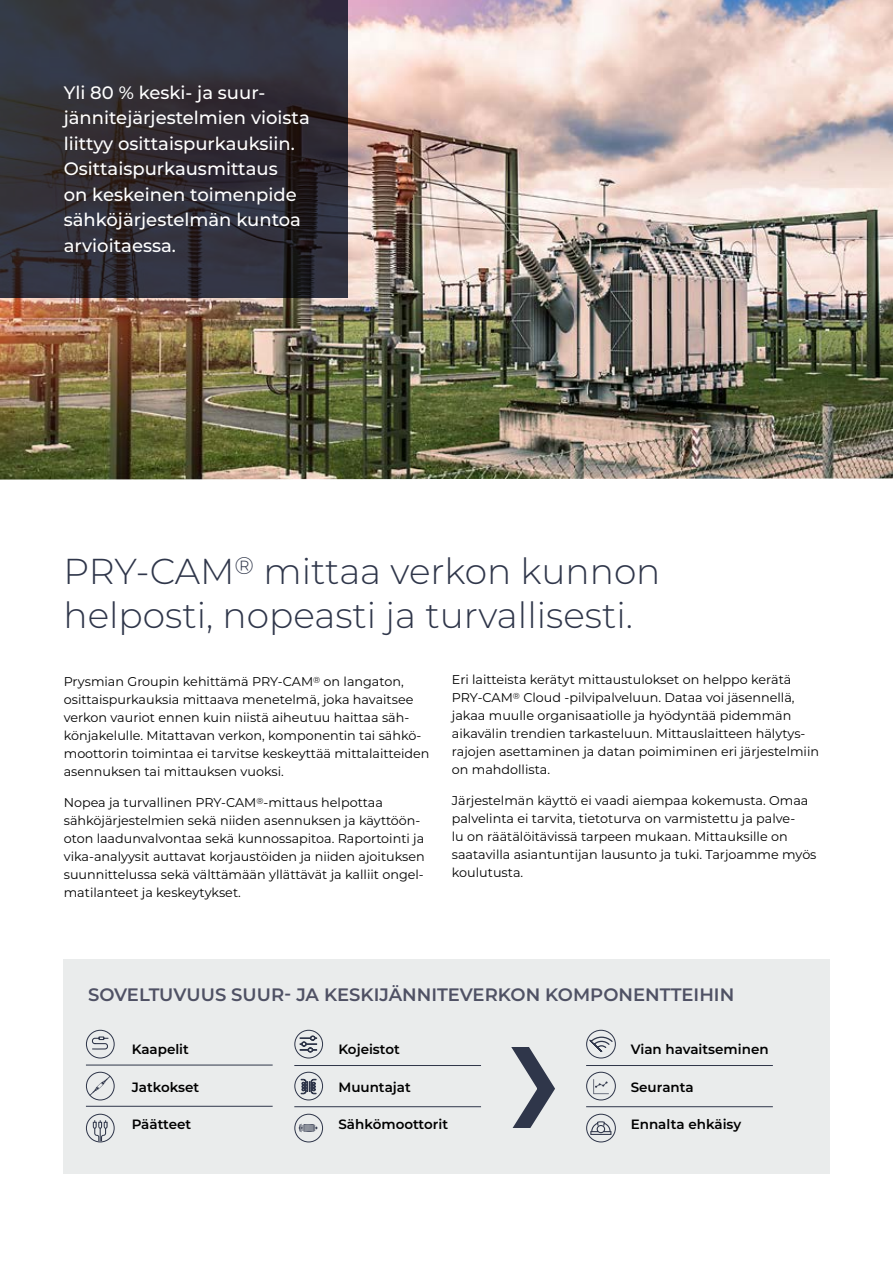
<style>
.page{position:relative;width:893px;height:1263px;background:#fff}
.page>*{position:absolute;margin:0;border:0;box-sizing:border-box;transform-origin:0 0}
.t1{font:300 36px/43.2px "Montserrat";color:#2f364a}
.t2{font:500 18px/25.5px "Montserrat";color:#fff}
.t3{font:600 18px "Montserrat";color:#4f5164}
.t4{font:600 13.5px "Montserrat";color:#000}
.t5{font:12.75px/18px "Montserrat";color:#000}
</style>
<div class="page">
<div style="left:64px;top:959px;width:766px;height:215px;background:#eaecec"></div>
<img style="left:0;top:0;width:893px;height:480px">
<div style="left:86px;top:1030px;width:29px;height:28px;border:1px solid #2f364a;border-radius:50%"></div>
<svg style="left:91px;top:1036px;width:18px;height:14px"></svg>
<svg style="left:512px;top:1048px;width:43px;height:80px"></svg>
<div style="left:86px;top:1072px;width:29px;height:28px;border:1px solid #2f364a;border-radius:50%"></div>
<svg style="left:90px;top:1076px;width:21px;height:20px"></svg>
<div style="left:86px;top:1114px;width:29px;height:28px;border:1px solid #2f364a;border-radius:50%"></div>
<svg style="left:93px;top:1120px;width:15px;height:21px"></svg>
<div style="left:294px;top:1030px;width:29px;height:28px;border:1px solid #2f364a;border-radius:50%"></div>
<svg style="left:300px;top:1035px;width:17px;height:17px"></svg>
<div style="left:294px;top:1072px;width:29px;height:28px;border:1px solid #2f364a;border-radius:50%"></div>
<svg style="left:301px;top:1079px;width:15px;height:15px"></svg>
<div style="left:294px;top:1114px;width:29px;height:28px;border:1px solid #2f364a;border-radius:50%"></div>
<svg style="left:299px;top:1123px;width:18px;height:9px"></svg>
<div style="left:586px;top:1030px;width:30px;height:28px;border:1px solid #2f364a;border-radius:50%"></div>
<svg style="left:588px;top:1036px;width:26px;height:17px"></svg>
<div style="left:586px;top:1072px;width:30px;height:28px;border:1px solid #2f364a;border-radius:50%"></div>
<svg style="left:593px;top:1079px;width:16px;height:15px"></svg>
<div style="left:586px;top:1114px;width:30px;height:28px;border:1px solid #2f364a;border-radius:50%"></div>
<svg style="left:590px;top:1121px;width:21px;height:14px"></svg>
<hr style="left:86px;top:1065px;width:187px;height:1px;background:#2f364a">
<hr style="left:86px;top:1106px;width:187px;height:1px;background:#2f364a">
<hr style="left:294px;top:1065px;width:187px;height:1px;background:#2f364a">
<hr style="left:294px;top:1106px;width:187px;height:1px;background:#2f364a">
<hr style="left:586px;top:1065px;width:187px;height:1px;background:#2f364a">
<hr style="left:586px;top:1106px;width:187px;height:1px;background:#2f364a">
<svg style="left:0;top:0;width:348px;height:298px;background:#302e38"></svg>
<h2 class="t2" style="left:64px;top:79px;width:248px">Yli 80 % keski- ja suur&shy;jännitejärjestelmien vioista liittyy osittaispurkauksiin.<br>Osittaispurkausmittaus<br>on keskeinen toimenpide sähköjärjestelmän kuntoa arvioitaessa.</h2>
<h1 class="t1" style="left:63px;top:549px;width:599px">PRY-CAM<sup>®</sup> mittaa verkon kunnon helposti, nopeasti ja turvallisesti.</h1>
<p class="t5" style="left:64px;top:672px;width:367px">Prysmian Groupin kehittämä PRY-CAM<sup>®</sup> on langaton, osittaispurkauksia mittaava menetelmä, joka havaitsee verkon vauriot ennen kuin niistä aiheutuu haittaa säh&shy;könjakelulle. Mitattavan verkon, komponentin tai sähkö&shy;moottorin toimintaa ei tarvitse keskeyttää mittalaitteiden asennuksen tai mittauksen vuoksi.</p>
<p class="t5" style="left:64px;top:793px;width:363px">Nopea ja turvallinen PRY-CAM<sup>®</sup>-mittaus helpottaa sähköjärjestelmien sekä niiden asennuksen ja käyttöön&shy;oton laadunvalvontaa sekä kunnossapitoa. Raportointi ja vika-analyysit auttavat korjaustöiden ja niiden ajoituksen suunnittelussa sekä välttämään yllättävät ja kalliit ongel&shy;matilanteet ja keskeytykset.</p>
<p class="t5" style="left:452px;top:670px;width:369px">Eri laitteista kerätyt mittaustulokset on helppo kerätä PRY-CAM<sup>®</sup> Cloud -pilvipalveluun. Dataa voi jäsennellä, jakaa muulle organisaatiolle ja hyödyntää pidemmän aikavälin trendien tarkasteluun. Mittauslaitteen hälytys&shy;rajojen asettaminen ja datan poimiminen eri järjestelmiin on mahdollista.</p>
<p class="t5" style="left:452px;top:791px;width:366px">Järjestelmän käyttö ei vaadi aiempaa kokemusta. Omaa palvelinta ei tarvita, tietoturva on varmistettu ja palve-<br>lu on räätälöitävissä tarpeen mukaan. Mittauksille on saatavilla asiantuntijan lausunto ja tuki. Tarjoamme myös koulutusta.</p>
<h2 class="t3" style="left:88px;top:982px;width:648px">SOVELTUVUUS SUUR- JA KESKIJÄNNITEVERKON KOMPONENTTEIHIN</h2>
<p class="t4" style="left:132px;top:1040px;width:59px">Kaapelit</p>
<p class="t4" style="left:132px;top:1077px;width:69px">Jatkokset</p>
<p class="t4" style="left:132px;top:1115px;width:61px">Päätteet</p>
<p class="t4" style="left:338px;top:1040px;width:63px">Kojeistot</p>
<p class="t4" style="left:338px;top:1077px;width:74px">Muuntajat</p>
<p class="t4" style="left:338px;top:1115px;width:111px">Sähkömoottorit</p>
<p class="t4" style="left:631px;top:1040px;width:139px">Vian havaitseminen</p>
<p class="t4" style="left:631px;top:1077px;width:65px">Seuranta</p>
<p class="t4" style="left:631px;top:1115px;width:112px">Ennalta ehkäisy</p>
</div>
